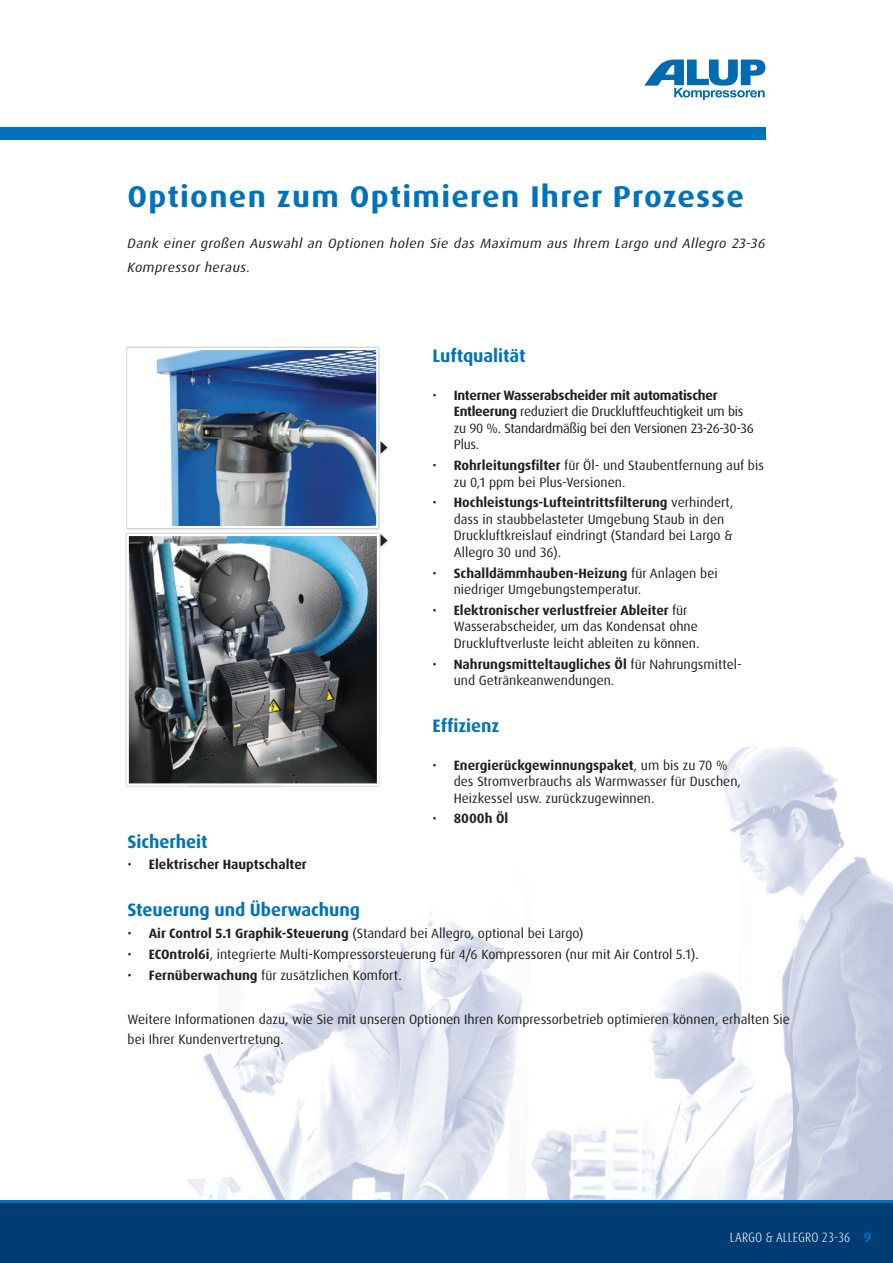
<style>
.page{position:relative;width:893px;height:1263px;background:#fff}
.page>*{position:absolute;margin:0;border:0;box-sizing:border-box;transform-origin:0 0}
.t1{font:700 30px "Dax Pro";letter-spacing:.04em;color:#0072bc;scale:1.05 1}
.t2{font:700 18px "Dax Pro";letter-spacing:-.005em;color:#0072bc}
.t3{font:13.5px/16.5px "Dax Pro";color:#231f20}
.t4{font:13.5px/16.5px "Dax Pro";letter-spacing:-.02em;color:#231f20}
.t5{font:italic 13.5px/24px "Dax Pro";letter-spacing:.03em;color:#231f20;scale:1.04 1}
.t6{font:700 13.5px "Dax Pro";color:#231f20}
.t7{font:300 condensed 13.5px "Dax Pro";letter-spacing:.01em;color:#fff}
.s1{font-weight:700}
.s2{font-weight:400}
.s3{font-weight:700;font-stretch:normal;color:#0072bc}
</style>
<div class="page">
<img style="left:723px;top:748px;width:114px;height:50px">
<img style="left:187px;top:798px;width:706px;height:402px">
<div style="left:0;top:1202px;width:893px;height:61px;background:#003c74"></div>
<hr style="left:0;top:1200px;width:893px;height:3px;background:#0072bc">
<div style="left:0;top:128px;width:765px;height:12px;background:#0072bc"></div>
<svg style="left:644px;top:60px;width:121px;height:40px"></svg>
<img style="left:155px;top:351px;width:220px;height:174px">
<div style="left:127px;top:348px;width:251px;height:180px;border:2px solid #fff"></div>
<svg style="left:379px;top:440px;width:8px;height:15px"></svg>
<img style="left:379px;top:548px;width:1px;height:191px">
<img style="left:284px;top:739px;width:96px;height:48px">
<img style="left:128px;top:536px;width:251px;height:250px">
<svg style="left:379px;top:533px;width:9px;height:15px"></svg>
<h1 class="t1" style="left:128px;top:177px;width:589px">Optionen zum Optimieren Ihrer Prozesse</h1>
<p class="t5" style="left:128px;top:231px;width:615px">Dank einer großen Auswahl an Optionen holen Sie das Maximum aus Ihrem Largo und Allegro 23-36<br>Kompressor heraus.</p>
<h2 class="t2" style="left:432px;top:344px;width:95px">Luftqualität</h2>
<p class="t4" style="left:454px;top:387px;width:301px;text-indent:-21px">• <span class="s1">Interner Wasserabscheider mit automatischer Entleerung</span> reduziert die Druckluftfeuchtigkeit um bis zu 90 %. Standardmäßig bei den Versionen 23-26-30-36<br>Plus.</p>
<p class="t3" style="left:454px;top:457px;width:312px;text-indent:-21px">• <span class="s1">Rohrleitungsfilter</span> für Öl- und Staubentfernung auf bis zu 0,1 ppm bei Plus-Versionen.</p>
<p class="t3" style="left:454px;top:494px;width:281px;text-indent:-21px">• <span class="s1">Hochleistungs-Lufteintrittsfilterung</span> verhindert, dass in staubbelasteter Umgebung Staub in den Druckluftkreislauf eindringt (Standard bei Largo &amp; Allegro 30 und 36).</p>
<p class="t3" style="left:454px;top:565px;width:265px;text-indent:-21px">• <span class="s1">Schalldämmhauben-Heizung</span> für Anlagen bei niedriger Umgebungstemperatur.</p>
<p class="t3" style="left:454px;top:602px;width:247px;text-indent:-21px">• <span class="s1">Elektronischer verlustfreier Ableiter</span> für<br>Wasserabscheider, um das Kondensat ohne<br>Druckluftverluste leicht ableiten zu können.</p>
<p class="t3" style="left:454px;top:656px;width:289px;text-indent:-21px">• <span class="s1">Nahrungsmitteltaugliches Öl</span> für Nahrungsmittel&shy;und Getränkeanwendungen.</p>
<h2 class="t2" style="left:432px;top:714px;width:68px">Effizienz</h2>
<p class="t3" style="left:454px;top:757px;width:289px;text-indent:-21px">• <span class="s1">Energierückgewinnungspaket</span>, um bis zu 70 % des Stromverbrauchs als Warmwasser für Duschen,<br>Heizkessel usw. zurückzugewinnen.</p>
<p class="t6" style="left:432px;top:810px;width:77px"><span class="s2">•</span> 8000h Öl</p>
<h2 class="t2" style="left:128px;top:830px;width:82px">Sicherheit</h2>
<p class="t6" style="left:128px;top:855px;width:181px"><span class="s2">•</span> Elektrischer Hauptschalter</p>
<h2 class="t2" style="left:128px;top:898px;width:234px">Steuerung und Überwachung</h2>
<p class="t3" style="left:128px;top:925px;width:457px">• <span class="s1">Air Control 5.1 Graphik-Steuerung</span> (Standard bei Allegro, optional bei Largo)</p>
<p class="t3" style="left:128px;top:946px;width:573px">• <span class="s1">ECOntrol6i</span>, integrierte Multi-Kompressorsteuerung für 4/6 Kompressoren (nur mit Air Control 5.1).</p>
<p class="t3" style="left:128px;top:967px;width:276px">• <span class="s1">Fernüberwachung</span> für zusätzlichen Komfort.</p>
<p class="t3" style="left:128px;top:1010px;width:664px;line-height:19.5px">Weitere Informationen dazu, wie Sie mit unseren Optionen Ihren Kompressorbetrieb optimieren können, erhalten Sie bei Ihrer Kundenvertretung.</p>
<p class="t7" style="left:730px;top:1228px;width:143px">LARGO &amp; ALLEGRO 23-36 <span class="s3">9</span></p>
</div>
